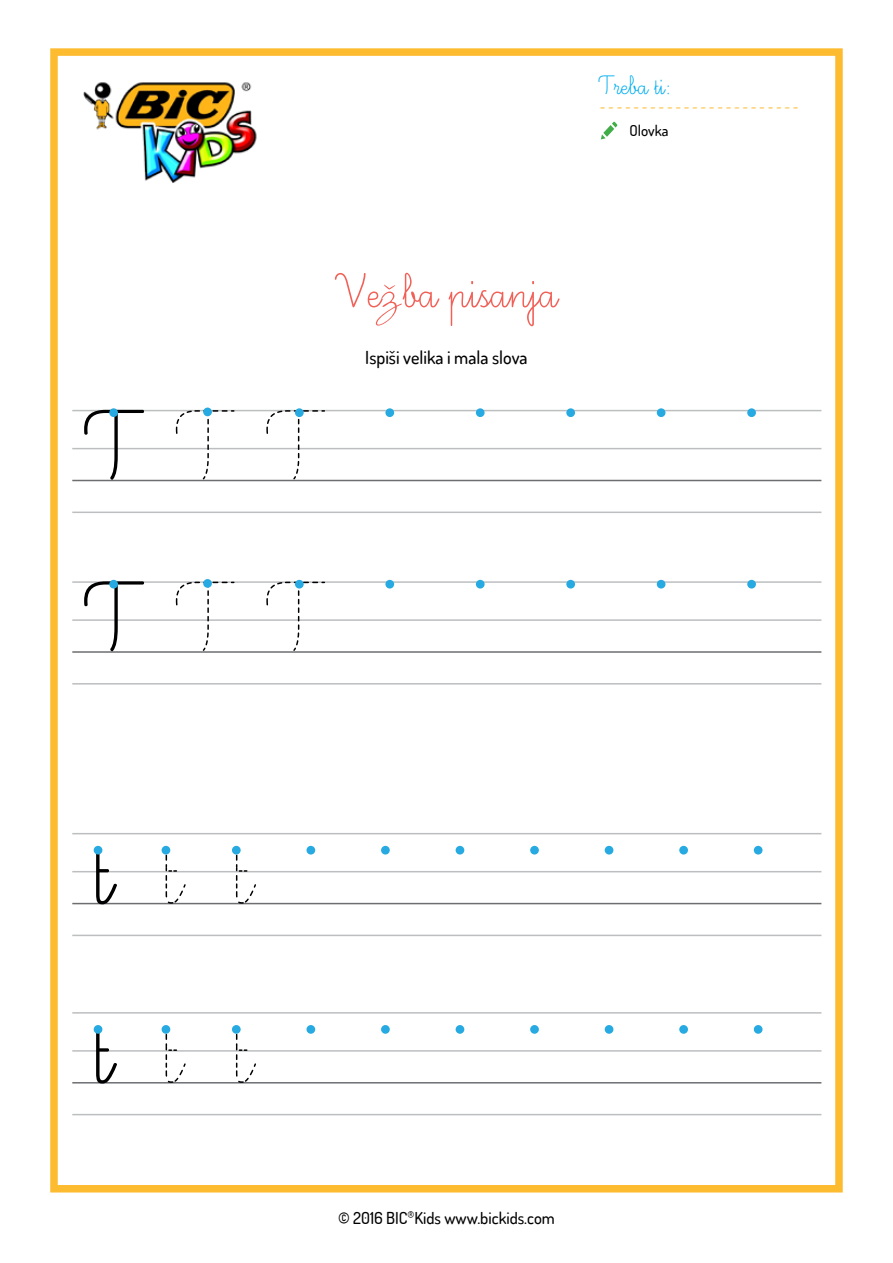
<style>
.page{position:relative;width:893px;height:1263px;background:#fff}
.page>*{position:absolute;margin:0;border:0;box-sizing:border-box;transform-origin:0 0}
.t1{font:123.15px/171.4px "Ecriture A Romain Orne";color:#000}
.t2{font:60px "Ecriture A Romain Orne";color:#f16158}
.t3{font:33px "Ecriture A Romain Orne";color:#00aeef}
.t4{font:18px "Minion Pro";color:#fdbb30}
.t5{font:500 18px "Dosis";color:#000}
.t6{font:500 16.5px "Dosis";color:#000}
.t7{font:500 15px "Dosis";color:#000}
.s1{font-family:"Wendy LP Std";font-weight:300}
</style>
<div class="page">
<div style="left:50px;top:48px;width:793px;height:1144px;border:8px solid #fdbb30"></div>
<img style="left:83px;top:82px;width:174px;height:101px">
<svg style="left:601px;top:122px;width:16px;height:17px"></svg>
<hr style="left:72px;top:1082px;width:749px;height:1px;background:#6d6e71">
<hr style="left:72px;top:1114px;width:749px;height:1px;background:#bcbec0">
<hr style="left:72px;top:903px;width:749px;height:1px;background:#6d6e71">
<hr style="left:72px;top:935px;width:749px;height:1px;background:#bcbec0">
<hr style="left:72px;top:480px;width:749px;height:1px;background:#6d6e71">
<hr style="left:72px;top:512px;width:749px;height:1px;background:#bcbec0">
<hr style="left:72px;top:651px;width:749px;height:2px;background:#6d6e71">
<hr style="left:72px;top:683px;width:749px;height:1px;background:#bcbec0">
<hr style="left:72px;top:1050px;width:749px;height:2px;background:#bcbec0">
<hr style="left:72px;top:871px;width:749px;height:1px;background:#bcbec0">
<hr style="left:72px;top:448px;width:749px;height:1px;background:#bcbec0">
<hr style="left:72px;top:619px;width:749px;height:2px;background:#bcbec0">
<hr style="left:72px;top:1012px;width:749px;height:1px;background:#bcbec0">
<hr style="left:72px;top:833px;width:749px;height:1px;background:#bcbec0">
<hr style="left:72px;top:410px;width:749px;height:1px;background:#bcbec0">
<hr style="left:72px;top:581px;width:749px;height:2px;background:#bcbec0">
<svg style="left:175px;top:409px;width:60px;height:71px"></svg>
<svg style="left:175px;top:581px;width:60px;height:71px"></svg>
<svg style="left:266px;top:409px;width:60px;height:71px"></svg>
<svg style="left:266px;top:581px;width:60px;height:71px"></svg>
<div style="left:109px;top:408px;width:9px;height:9px;background:#27aae1;border-radius:50%"></div>
<div style="left:109px;top:580px;width:9px;height:8px;background:#27aae1;border-radius:50%"></div>
<div style="left:203px;top:408px;width:9px;height:8px;background:#27aae1;border-radius:50%"></div>
<div style="left:203px;top:579px;width:9px;height:9px;background:#27aae1;border-radius:50%"></div>
<div style="left:295px;top:408px;width:9px;height:9px;background:#27aae1;border-radius:50%"></div>
<div style="left:295px;top:580px;width:9px;height:8px;background:#27aae1;border-radius:50%"></div>
<div style="left:476px;top:408px;width:9px;height:9px;background:#27aae1;border-radius:50%"></div>
<div style="left:476px;top:580px;width:9px;height:8px;background:#27aae1;border-radius:50%"></div>
<div style="left:657px;top:408px;width:8px;height:9px;background:#27aae1;border-radius:50%"></div>
<div style="left:657px;top:580px;width:8px;height:8px;background:#27aae1;border-radius:50%"></div>
<div style="left:385px;top:408px;width:9px;height:9px;background:#27aae1;border-radius:50%"></div>
<div style="left:385px;top:580px;width:9px;height:8px;background:#27aae1;border-radius:50%"></div>
<div style="left:566px;top:408px;width:9px;height:9px;background:#27aae1;border-radius:50%"></div>
<div style="left:566px;top:580px;width:9px;height:8px;background:#27aae1;border-radius:50%"></div>
<div style="left:747px;top:408px;width:9px;height:9px;background:#27aae1;border-radius:50%"></div>
<div style="left:747px;top:580px;width:9px;height:8px;background:#27aae1;border-radius:50%"></div>
<svg style="left:96px;top:847px;width:21px;height:57px"></svg>
<svg style="left:96px;top:1026px;width:21px;height:57px"></svg>
<svg style="left:165px;top:849px;width:22px;height:55px"></svg>
<svg style="left:165px;top:1028px;width:22px;height:55px"></svg>
<svg style="left:235px;top:852px;width:22px;height:52px"></svg>
<svg style="left:235px;top:1034px;width:22px;height:49px"></svg>
<div style="left:94px;top:846px;width:8px;height:8px;background:#27aae1;border-radius:50%"></div>
<div style="left:94px;top:1025px;width:8px;height:9px;background:#27aae1;border-radius:50%"></div>
<div style="left:162px;top:846px;width:8px;height:8px;background:#27aae1;border-radius:50%"></div>
<div style="left:162px;top:1025px;width:8px;height:9px;background:#27aae1;border-radius:50%"></div>
<div style="left:232px;top:846px;width:9px;height:8px;background:#27aae1;border-radius:50%"></div>
<div style="left:232px;top:1025px;width:9px;height:9px;background:#27aae1;border-radius:50%"></div>
<div style="left:530px;top:846px;width:9px;height:8px;background:#27aae1;border-radius:50%"></div>
<div style="left:530px;top:1025px;width:9px;height:9px;background:#27aae1;border-radius:50%"></div>
<div style="left:306px;top:846px;width:9px;height:8px;background:#27aae1;border-radius:50%"></div>
<div style="left:306px;top:1025px;width:9px;height:9px;background:#27aae1;border-radius:50%"></div>
<div style="left:605px;top:846px;width:8px;height:8px;background:#27aae1;border-radius:50%"></div>
<div style="left:605px;top:1025px;width:8px;height:9px;background:#27aae1;border-radius:50%"></div>
<div style="left:381px;top:846px;width:9px;height:8px;background:#27aae1;border-radius:50%"></div>
<div style="left:381px;top:1025px;width:9px;height:9px;background:#27aae1;border-radius:50%"></div>
<div style="left:679px;top:846px;width:9px;height:8px;background:#27aae1;border-radius:50%"></div>
<div style="left:679px;top:1025px;width:9px;height:9px;background:#27aae1;border-radius:50%"></div>
<div style="left:456px;top:846px;width:8px;height:8px;background:#27aae1;border-radius:50%"></div>
<div style="left:456px;top:1025px;width:8px;height:9px;background:#27aae1;border-radius:50%"></div>
<div style="left:754px;top:846px;width:8px;height:8px;background:#27aae1;border-radius:50%"></div>
<div style="left:754px;top:1025px;width:8px;height:9px;background:#27aae1;border-radius:50%"></div>
<h1 class="t1" style="left:87px;top:367px;width:59px">T<br>T</h1>
<h3 class="t3" style="left:600px;top:69px;width:72px">Treba ti:</h3>
<p class="t4" style="left:600px;top:94px;width:201px">------------------------</p>
<p class="t7" style="left:629px;top:121px;width:41px">Olovka</p>
<h2 class="t2" style="left:336px;top:262px;width:222px">Ve<span class="s1">ž</span>ba pisanja</h2>
<p class="t5" style="left:365px;top:346px;width:164px">Ispiši velika i mala slova</p>
<p class="t6" style="left:338px;top:1207px;width:218px">© 2016 BIC<sup>®</sup>Kids www.bickids.com</p>
</div>
